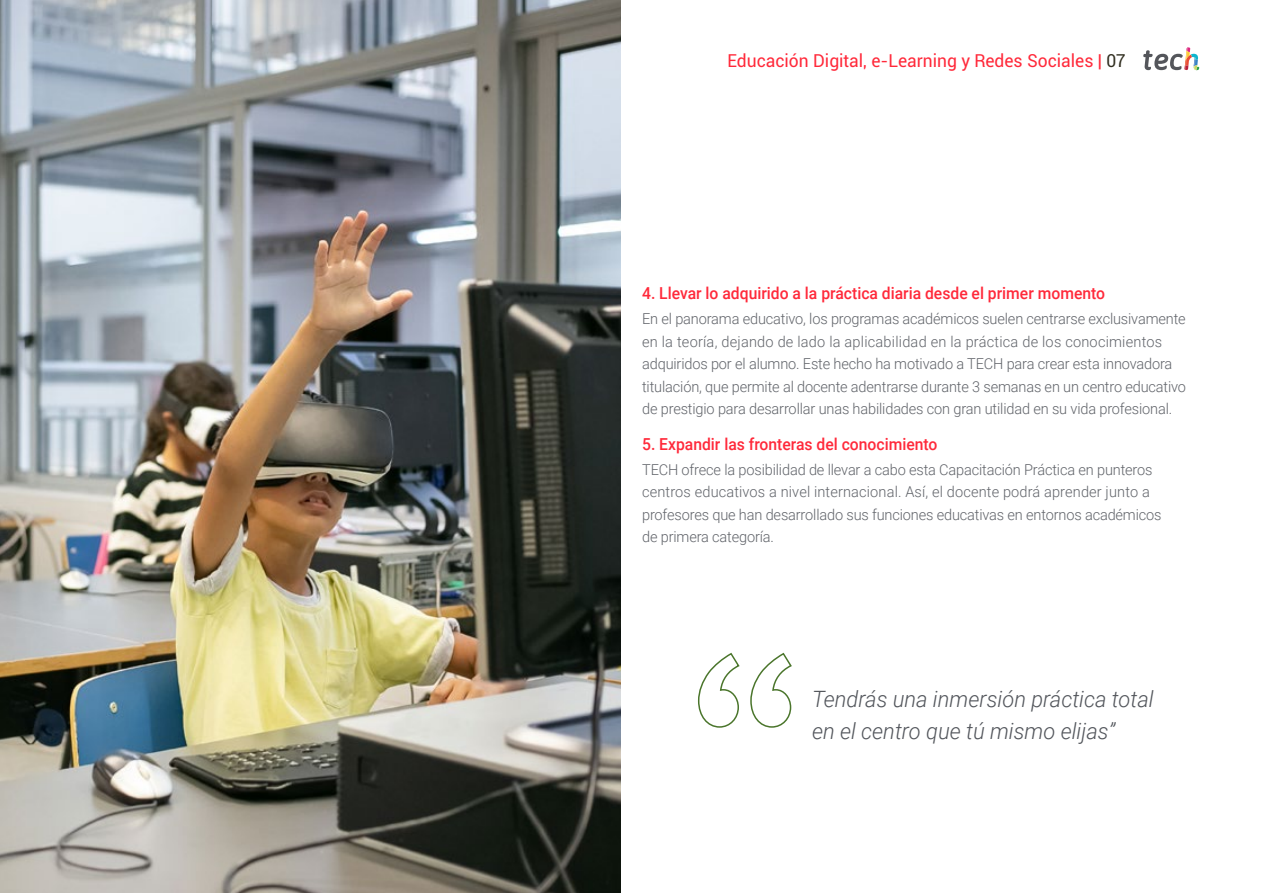
<style>
.page{position:relative;width:1263px;height:893px;background:#fff}
.page>*{position:absolute;margin:0;border:0;box-sizing:border-box;transform-origin:0 0}
.t1{font:italic 300 22.5px/31.5px "Roboto";color:#52555b}
.t2{font:18px "Roboto";color:#ff293a}
.t3{font:500 16.5px "Roboto";color:#ff293a;scale:.95 1}
.t4{font:300 15px/22.5px "Roboto";letter-spacing:-.01em;color:#61646a}
.s1{color:#312e20}
</style>
<div class="page">
<img style="left:0;top:0;width:621px;height:893px">
<svg style="left:698px;top:652px;width:94px;height:76px"></svg>
<svg style="left:1143px;top:47px;width:56px;height:24px"></svg>
<p class="t2" style="left:728px;top:48px;width:400px">Educación Digital, e-Learning y Redes Sociales | <span class="s1">07</span></p>
<p class="t3" style="left:642px;top:282px;width:489px">4. Llevar lo adquirido a la práctica diaria desde el primer momento</p>
<p class="t4" style="left:642px;top:307px;width:545px">En el panorama educativo, los programas académicos suelen centrarse exclusivamente en la teoría, dejando de lado la aplicabilidad en la práctica de los conocimientos adquiridos por el alumno. Este hecho ha motivado a TECH para crear esta innovadora titulación, que permite al docente adentrarse durante 3 semanas en un centro educativo de prestigio para desarrollar unas habilidades con gran utilidad en su vida profesional.</p>
<p class="t3" style="left:642px;top:433px;width:312px">5. Expandir las fronteras del conocimiento</p>
<p class="t4" style="left:642px;top:458px;width:521px">TECH ofrece la posibilidad de llevar a cabo esta Capacitación Práctica en punteros centros educativos a nivel internacional. Así, el docente podrá aprender junto a profesores que han desarrollado sus funciones educativas en entornos académicos de primera categoría.</p>
<h1 class="t1" style="left:812px;top:683px;width:343px">Tendrás una inmersión práctica total en el centro que tú mismo elijas”</h1>
</div>
